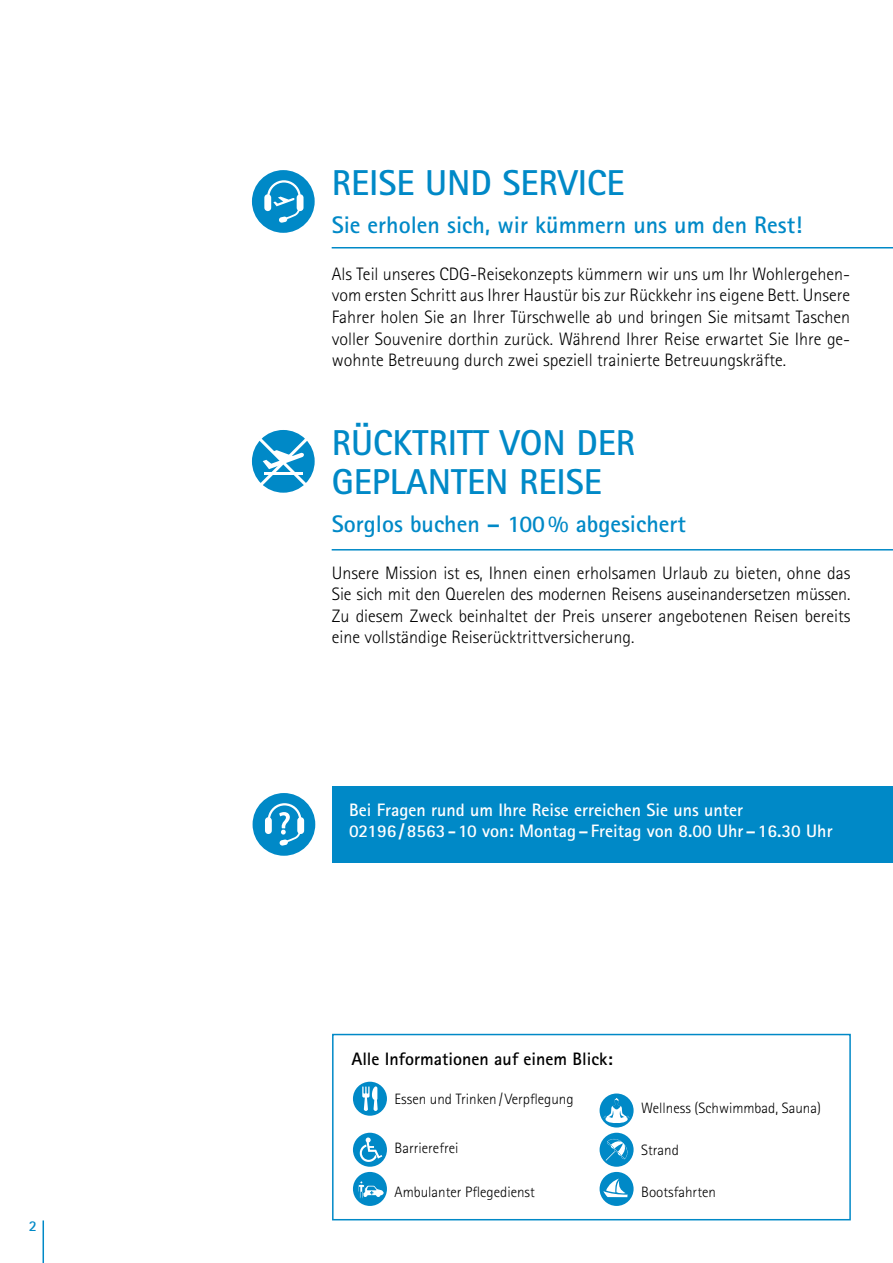
<style>
.page{position:relative;width:893px;height:1263px;background:#fff}
.page>*{position:absolute;margin:0;border:0;box-sizing:border-box;transform-origin:0 0}
.t1{font:700 36px/39px "Rotis Sans Serif Std";color:#0089c7}
.t2{font:700 24px "Rotis Sans Serif Std";color:#0089c7}
.t3{font:300 18px/21.6px "Rotis Sans Serif Std";color:#000;text-align:justify}
.t4{font:700 18px/21.6px "Rotis Sans Serif Std";color:#fff}
.t5{font:700 18px "Rotis Sans Serif Std";color:#000}
.t6{font:300 15px "Rotis Sans Serif Std";color:#000}
.t7{font:700 15px "Rotis Sans Serif Std";color:#0089c7}
</style>
<div class="page">
<div style="left:252px;top:170px;width:63px;height:63px;background:#0089c7;border-radius:50%"></div>
<svg style="left:264px;top:180px;width:39px;height:43px"></svg>
<svg style="left:252px;top:430px;width:63px;height:63px"></svg>
<svg style="left:253px;top:432px;width:60px;height:60px"></svg>
<div style="left:253px;top:793px;width:62px;height:63px;background:#0089c7;border-radius:50%"></div>
<svg style="left:265px;top:803px;width:39px;height:43px"></svg>
<hr style="left:43px;top:1220px;width:1px;height:43px;background:#0089c7">
<div style="left:332px;top:786px;width:561px;height:77px;background:#0089c7"></div>
<hr style="left:332px;top:247px;width:561px;height:1px;background:#0089c7">
<hr style="left:332px;top:549px;width:561px;height:1px;background:#0089c7">
<div style="left:353px;top:1082px;width:34px;height:34px;background:#0089c7;border-radius:50%"></div>
<svg style="left:362px;top:1086px;width:16px;height:25px"></svg>
<div style="left:332px;top:1034px;width:519px;height:186px;border:2px solid #0089c7"></div>
<div style="left:600px;top:1093px;width:34px;height:34px;background:#0089c7;border-radius:50%"></div>
<svg style="left:603px;top:1098px;width:27px;height:25px"></svg>
<div style="left:600px;top:1133px;width:34px;height:34px;background:#0089c7;border-radius:50%"></div>
<svg style="left:607px;top:1137px;width:22px;height:22px"></svg>
<svg style="left:606px;top:1151px;width:9px;height:9px"></svg>
<div style="left:600px;top:1172px;width:34px;height:34px;background:#0089c7;border-radius:50%"></div>
<svg style="left:603px;top:1178px;width:25px;height:19px"></svg>
<div style="left:353px;top:1133px;width:34px;height:34px;background:#0089c7;border-radius:50%"></div>
<svg style="left:358px;top:1137px;width:24px;height:26px"></svg>
<div style="left:353px;top:1172px;width:34px;height:34px;background:#0089c7;border-radius:50%"></div>
<svg style="left:358px;top:1181px;width:26px;height:18px"></svg>
<p class="t7" style="left:29px;top:1216px;width:10px">2</p>
<h1 class="t1" style="left:332px;top:163px;width:294px">REISE UND SERVICE</h1>
<h2 class="t2" style="left:332px;top:209px;width:472px">Sie erholen sich, wir kümmern uns um den Rest!</h2>
<p class="t3" style="left:332px;top:263px;width:520px">Als Teil unseres CDG-Reisekonzepts kümmern wir uns um Ihr Wohlergehen&shy;vom ersten Schritt aus Ihrer Haustür bis zur Rückkehr ins eigene Bett. Unsere Fahrer holen Sie an Ihrer Türschwelle ab und bringen Sie mitsamt Taschen voller Souvenire dorthin zurück. Während Ihrer Reise erwartet Sie Ihre ge&shy;wohnte Betreuung durch zwei speziell trainierte Betreuungskräfte.</p>
<h1 class="t1" style="left:332px;top:423px;width:305px">RÜCKTRITT VON DER<br>GEPLANTEN REISE</h1>
<h2 class="t2" style="left:332px;top:508px;width:356px">Sorglos buchen – 100% abgesichert</h2>
<p class="t3" style="left:332px;top:562px;width:520px">Unsere Mission ist es, Ihnen einen erholsamen Urlaub zu bieten, ohne das Sie sich mit den Querelen des modernen Reisens auseinandersetzen müssen.<br>Zu diesem Zweck beinhaltet der Preis unserer angebotenen Reisen bereits eine vollständige Reiserücktrittversicherung.</p>
<p class="t4" style="left:349px;top:799px;width:485px">Bei Fragen rund um Ihre Reise erreichen Sie uns unter<br>02196/8563-10 von: Montag–Freitag von 8.00 Uhr–16.30 Uhr</p>
<p class="t5" style="left:351px;top:1047px;width:263px">Alle Informationen auf einem Blick:</p>
<p class="t6" style="left:395px;top:1090px;width:180px">Essen und Trinken/Verpflegung</p>
<p class="t6" style="left:395px;top:1139px;width:65px">Barrierefrei</p>
<p class="t6" style="left:395px;top:1183px;width:142px">Ambulanter Pflegedienst</p>
<p class="t6" style="left:641px;top:1100px;width:181px">Wellness (Schwimmbad, Sauna)</p>
<p class="t6" style="left:641px;top:1141px;width:39px">Strand</p>
<p class="t6" style="left:641px;top:1183px;width:76px">Bootsfahrten</p>
</div>
